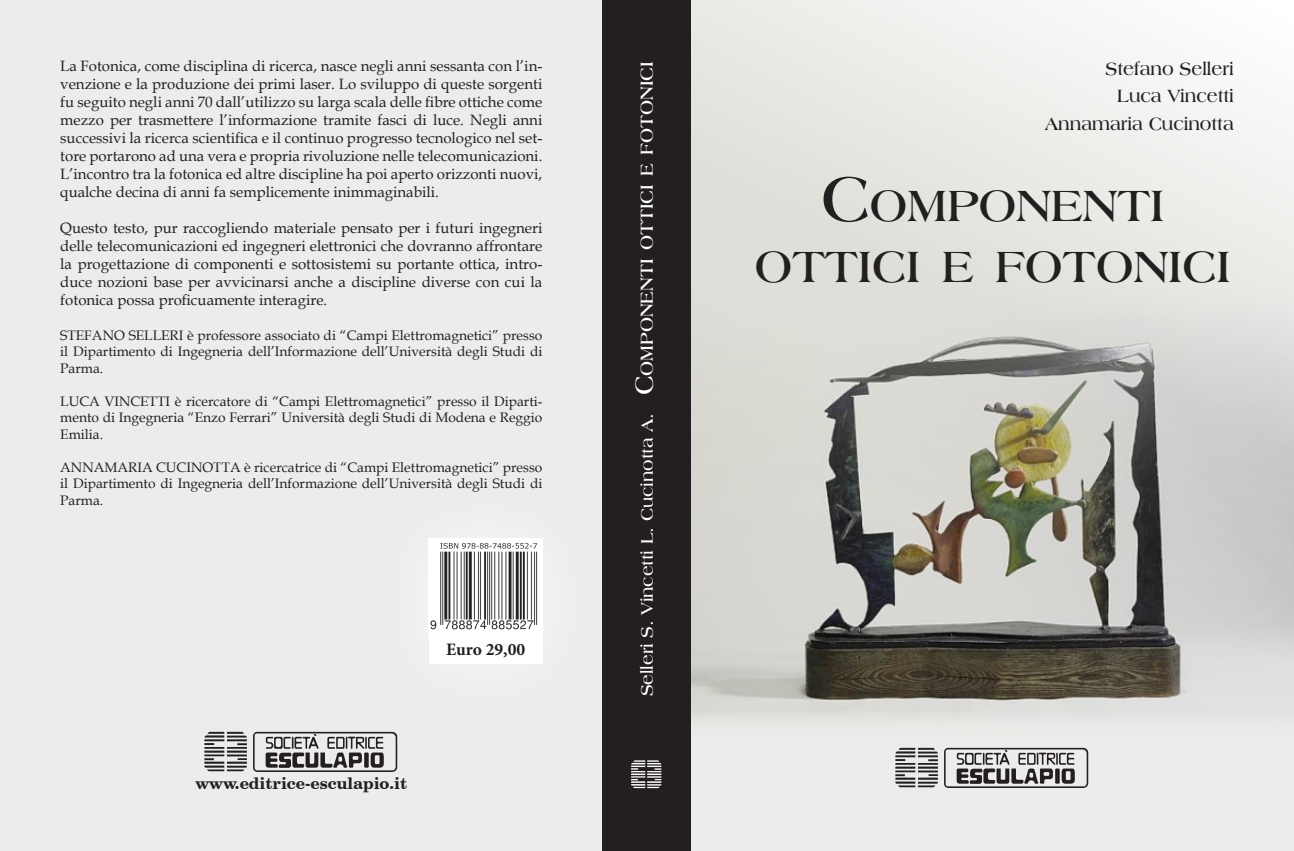
<style>
.page{position:relative;width:1294px;height:851px;background:#fff}
.page>*{position:absolute;margin:0;border:0;box-sizing:border-box;transform-origin:0 0}
.t1{font:700 46.38px/61.2px "Americana BT";color:#231f20;text-align:center}
.t2{font:700 18.75px/27.5px "Americana BT";color:#231f20;text-align:right;scale:.95 1}
.t3{font:700 17.5px "Americana BT";color:#fff}
.t4{font:700 17.5px "Minion Pro";color:#231f20}
.t5{font:700 16.25px "Century Schoolbook BT";color:#231f20}
.t6{font:15px/18px "Book Antiqua";color:#231f20;text-align:justify}
.t7{font:13.75px/16.5px "Book Antiqua";color:#231f20;text-align:justify}
.s1{font-size:26.25px}
.s2{font-size:18.38px}
.s3{font-size:66.25px}
</style>
<div class="page">
<div style="left:0;top:0;width:602px;height:850px;background:#ececea"></div>
<div style="left:602px;top:0;width:89px;height:850px;background:#231f20"></div>
<img style="left:631px;top:760px;width:31px;height:29px">
<div style="left:366px;top:476px;width:239px;height:250px;background:#ececea"></div>
<div style="left:429px;top:539px;width:113px;height:124px;background:#fff"></div>
<img style="left:430px;top:542px;width:108px;height:88px">
<img style="left:204px;top:731px;width:194px;height:41px">
<svg style="left:691px;top:0;width:602px;height:850px;background:#cececa"></svg>
<p class="t6" style="left:60px;top:57px;width:483px">La Fotonica, come disciplina di ricerca, nasce negli anni sessanta con l’in&shy;venzione e la produzione dei primi laser. Lo sviluppo di queste sorgenti fu seguito negli anni 70 dall’utilizzo su larga scala delle fibre ottiche come mezzo per trasmettere l’informazione tramite fasci di luce. Negli anni successivi la ricerca scientifica e il continuo progresso tecnologico nel set&shy;tore portarono ad una vera e propria rivoluzione nelle telecomunicazioni.<br>L’incontro tra la fotonica ed altre discipline ha poi aperto orizzonti nuovi, qualche decina di anni fa semplicemente inimmaginabili.</p>
<p class="t6" style="left:60px;top:219px;width:483px">Questo testo, pur raccogliendo materiale pensato per i futuri ingegneri delle telecomunicazioni ed ingegneri elettronici che dovranno affrontare la progettazione di componenti e sottosistemi su portante ottica, intro&shy;duce nozioni base per avvicinarsi anche a discipline diverse con cui la fotonica possa proficuamente interagire.</p>
<p class="t7" style="left:60px;top:326px;width:483px">Stefano Selleri è professore associato di “Campi Elettromagnetici” presso il Dipartimento di Ingegneria dell’Informazione dell’Università degli Studi di Parma.</p>
<p class="t7" style="left:60px;top:392px;width:483px">Luca Vincetti è ricercatore di “Campi Elettromagnetici” presso il Diparti&shy;mento di Ingegneria “Enzo Ferrari” Università degli Studi di Modena e Reggio Emilia.</p>
<p class="t7" style="left:60px;top:458px;width:13px">Ann</p>
<p class="t7" style="left:60px;top:458px;width:483px;text-indent:34px">amaria Cucinotta è ricercatrice di “Campi Elettromagnetici” presso il Dipartimento di Ingegneria dell’Informazione dell’Università degli Studi di Parma.</p>
<p class="t4" style="left:446px;top:637px;width:81px">Euro 29,00</p>
<p class="t5" style="left:195px;top:773px;width:213px">www.editrice-esculapio.it</p>
<p class="t3" style="left:636px;top:696px;width:636px;rotate:-90deg">Selleri S. Vincetti L. Cucinotta A. <span class="s1">C</span><span class="s2">OMPONENTI OTTICI E FOTONICI</span></p>
<p class="t2" style="left:1044px;top:54px;width:200px">Stefano Selleri<br>Luca Vincetti<br>Annamaria Cucinotta</p>
<h1 class="t1" style="left:754px;top:174px;width:477px"><span class="s3">C</span>OMPONENTI<br>OTTICI E FOTONICI</h1>
</div>
